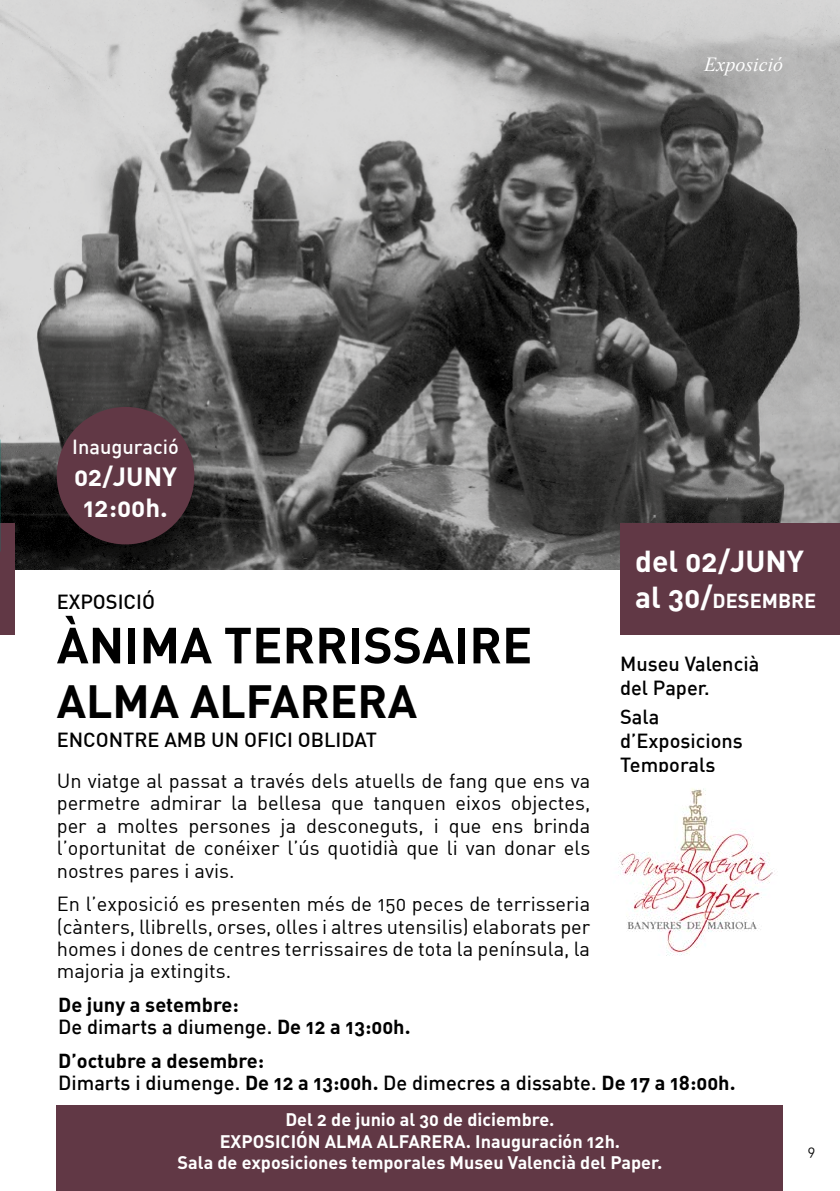
<style>
.page{position:relative;width:840px;height:1191px;background:#fff}
.page>*{position:absolute;margin:0;border:0;box-sizing:border-box;transform-origin:0 0}
.t1{font:50px "DIN Bold Alternate";color:#000}
.t2{font:46px "DIN Bold Alternate";color:#000}
.t3{font:30px "DIN Bold Alternate";color:#fff}
.t4{font:26px/31.2px "DIN Bold Alternate";color:#fff;text-align:center}
.t5{font:20px/22.4px "DIN Regular Alternate";color:#000;text-align:justify}
.t6{font:500 20px/24px "DIN";color:#000}
.t7{font:20px "DIN Bold Alternate";color:#000}
.t8{font:20px "DIN Bold Alternate";color:#fff}
.t9{font:500 20px "DIN";color:#fff}
.t10{font:italic 20px "Times New Roman";color:#fff}
.t11{font:18px/21.6px "DIN Bold Alternate";color:#fff;text-align:center}
.t12{font:14px "DIN Regular Alternate";color:#000}
.s1{font-size:30px}
.s2{font-family:"DIN Bold Alternate";font-weight:400}
</style>
<div class="page">
<div style="left:57px;top:1106px;width:725px;height:85px;background:#613845"></div>
<img style="left:0;top:0;width:839px;height:570px">
<div style="left:619px;top:523px;width:220px;height:111px;background:#613845"></div>
<div style="left:0;top:523px;width:14px;height:111px;background:#613845"></div>
<div style="left:57px;top:407px;width:137px;height:137px;background:#613845;border-radius:50%"></div>
<img style="left:618px;top:788px;width:157px;height:168px">
<p class="t9" style="left:72px;top:434px;width:108px">Inauguració</p>
<h3 class="t4" style="left:74px;top:459px;width:104px">02/JUNY<br>12:00h.</h3>
<p class="t10" style="left:703px;top:50px;width:80px">Exposició</p>
<h3 class="t3" style="left:635px;top:541px;width:170px">del 02/JUNY</h3>
<p class="t6" style="left:57px;top:589px;width:100px">EXPOSICIÓ</p>
<p class="t8" style="left:635px;top:587px;width:182px"><span class="s1">al 30/</span>DESEMBRE</p>
<h1 class="t1" style="left:57px;top:612px;width:477px">ÀNIMA TERRISSAIRE</h1>
<h2 class="t2" style="left:57px;top:671px;width:361px">ALMA ALFARERA</h2>
<p class="t6" style="left:57px;top:727px;width:322px">ENCONTRE AMB UN OFICI OBLIDAT</p>
<p class="t5" style="left:57px;top:769px;width:534px">Un viatge al passat a través dels atuells de fang que ens va permetre admirar la bellesa que tanquen eixos objectes, per a moltes persones ja desconeguts, i que ens brinda l’oportunitat de conéixer l’ús quotidià que li van donar els nostres pares i avis.</p>
<p class="t5" style="left:57px;top:892px;width:534px">En l’exposició es presenten més de 150 peces de terrisseria (cànters, llibrells, orses, olles i altres utensilis) elaborats per homes i dones de centres terrissaires de tota la península, la majoria ja extingits.</p>
<p class="t6" style="left:619px;top:650px;width:141px">Museu Valencià del Paper.</p>
<p class="t6" style="left:619px;top:704px;width:124px">Sala d’Exposicions<br>Temporals</p>
<p class="t7" style="left:58px;top:992px;width:182px">De juny a setembre:</p>
<p class="t6" style="left:58px;top:1014px;width:354px">De dimarts a diumenge. <span class="s2">De 12 a 13:00h.</span></p>
<p class="t7" style="left:58px;top:1047px;width:207px">D’octubre a desembre:</p>
<p class="t6" style="left:58px;top:1069px;width:678px">Dimarts i diumenge. <span class="s2">De 12 a 13:00h.</span> De dimecres a dissabte. <span class="s2">De 17 a 18:00h.</span></p>
<p class="t11" style="left:177px;top:1108px;width:486px">Del 2 de junio al 30 de diciembre.<br>EXPOSICIÓN ALMA ALFARERA. Inauguración 12h.<br>Sala de exposiciones temporales Museu Valencià del Paper.</p>
<p class="t12" style="left:807px;top:1142px;width:9px">9</p>
</div>
